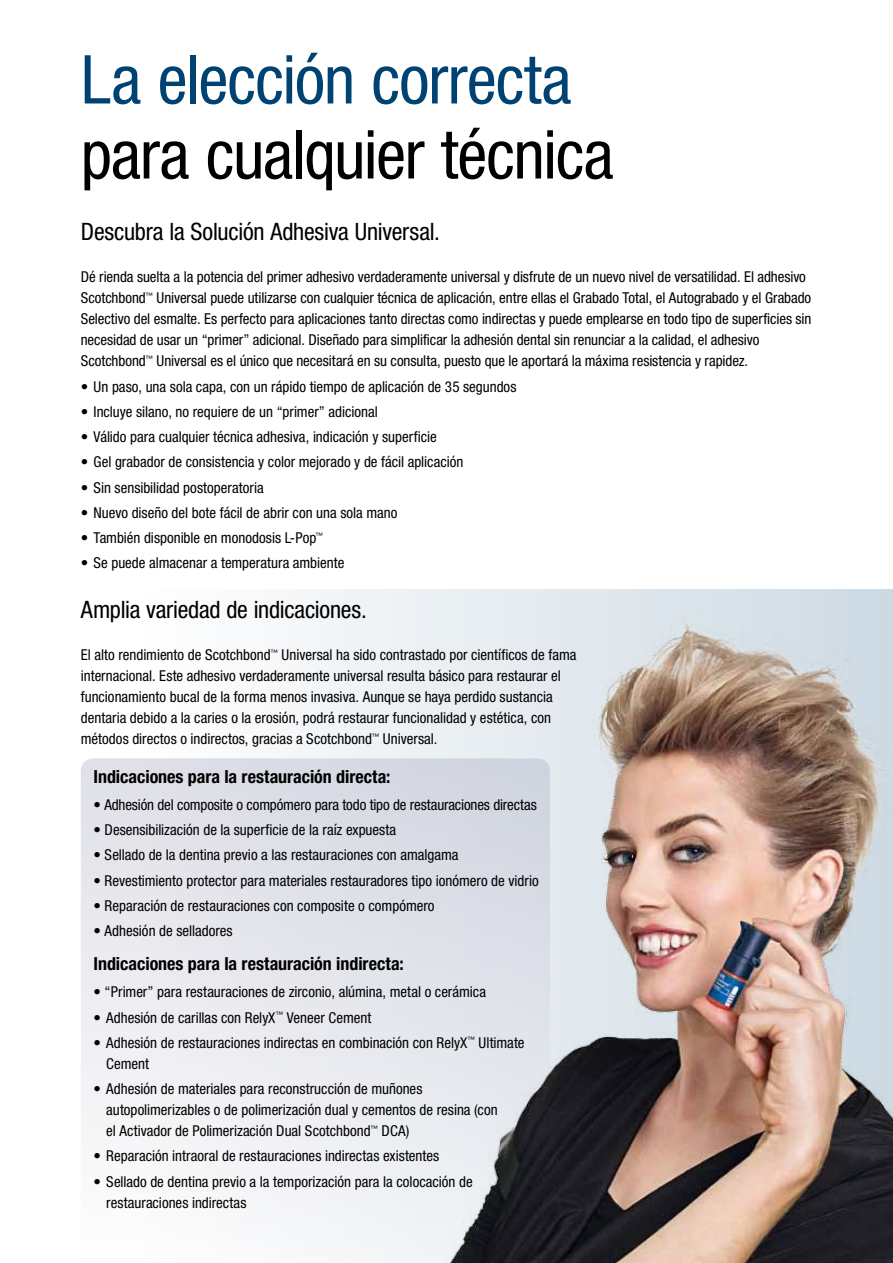
<style>
.page{position:relative;width:893px;height:1263px;background:#fff}
.page>*{position:absolute;margin:0;border:0;box-sizing:border-box;transform-origin:0 0}
.t1{font:condensed 67.5px "Helvetica Neue LT Std";letter-spacing:-.02em;color:#000}
.t2{font:condensed 67.5px "Helvetica Neue LT Std";letter-spacing:-.015em;color:#004272}
.t3{font:condensed 24px "Helvetica Neue LT Std";letter-spacing:-.01em;color:#000}
.t4{font:700 condensed 18px "Helvetica Neue LT Std";color:#000}
.t5{font:condensed 15px/21px "Helvetica Neue LT Std";color:#000}
</style>
<div class="page">
<div style="left:135px;top:589px;width:758px;height:674px;background:linear-gradient(to right,#fff,#cedae3)"></div>
<svg style="left:81px;top:758px;width:305px;height:505px"></svg>
<img style="left:386px;top:610px;width:507px;height:653px">
<h1 class="t2" style="left:81px;top:41px;width:492px">La elección correcta</h1>
<h1 class="t1" style="left:81px;top:116px;width:534px">para cualquier técnica</h1>
<h2 class="t3" style="left:81px;top:218px;width:361px">Descubra la Solución Adhesiva Universal.</h2>
<p class="t5" style="left:81px;top:266px;width:732px">Dé rienda suelta a la potencia del primer adhesivo verdaderamente universal y disfrute de un nuevo nivel de versatilidad. El adhesivo Scotchbond<sup>™</sup> Universal puede utilizarse con cualquier técnica de aplicación, entre ellas el Grabado Total, el Autograbado y el Grabado Selectivo del esmalte. Es perfecto para aplicaciones tanto directas como indirectas y puede emplearse en todo tipo de superficies sin necesidad de usar un “primer” adicional. Diseñado para simplificar la adhesión dental sin renunciar a la calidad, el adhesivo Scotchbond<sup>™</sup> Universal es el único que necesitará en su consulta, puesto que le aportará la máxima resistencia y rapidez.</p>
<p class="t5" style="left:81px;top:376px;width:437px">• Un paso, una sola capa, con un rápido tiempo de aplicación de 35 segundos</p>
<p class="t5" style="left:81px;top:401px;width:298px">• Incluye silano, no requiere de un “primer” adicional</p>
<p class="t5" style="left:81px;top:426px;width:357px">• Válido para cualquier técnica adhesiva, indicación y superficie</p>
<p class="t5" style="left:81px;top:451px;width:384px">• Gel grabador de consistencia y color mejorado y de fácil aplicación</p>
<p class="t5" style="left:81px;top:477px;width:184px">• Sin sensibilidad postoperatoria</p>
<p class="t5" style="left:81px;top:502px;width:318px">• Nuevo diseño del bote fácil de abrir con una sola mano</p>
<p class="t5" style="left:81px;top:527px;width:244px">• También disponible en monodosis L-Pop<sup>™</sup></p>
<p class="t5" style="left:81px;top:552px;width:265px">• Se puede almacenar a temperatura ambiente</p>
<h2 class="t3" style="left:81px;top:596px;width:287px">Amplia variedad de indicaciones.</h2>
<p class="t5" style="left:81px;top:644px;width:497px">El alto rendimiento de Scotchbond<sup>™</sup> Universal ha sido contrastado por científicos de fama internacional. Este adhesivo verdaderamente universal resulta básico para restaurar el funcionamiento bucal de la forma menos invasiva. Aunque se haya perdido sustancia dentaria debido a la caries o la erosión, podrá restaurar funcionalidad y estética, con métodos directos o indirectos, gracias a Scotchbond<sup>™</sup> Universal.</p>
<p class="t4" style="left:94px;top:765px;width:299px">Indicaciones para la restauración directa:</p>
<p class="t5" style="left:94px;top:794px;width:445px">• Adhesión del composite o compómero para todo tipo de restauraciones directas</p>
<p class="t5" style="left:94px;top:819px;width:304px">• Desensibilización de la superficie de la raíz expuesta</p>
<p class="t5" style="left:94px;top:844px;width:366px">• Sellado de la dentina previo a las restauraciones con amalgama</p>
<p class="t5" style="left:94px;top:870px;width:447px">• Revestimiento protector para materiales restauradores tipo ionómero de vidrio</p>
<p class="t5" style="left:94px;top:895px;width:343px">• Reparación de restauraciones con composite o compómero</p>
<p class="t5" style="left:94px;top:920px;width:141px">• Adhesión de selladores</p>
<p class="t4" style="left:94px;top:953px;width:312px">Indicaciones para la restauración indirecta:</p>
<p class="t5" style="left:94px;top:981px;width:394px">• “Primer” para restauraciones de zirconio, alúmina, metal o cerámica</p>
<p class="t5" style="left:94px;top:1007px;width:279px">• Adhesión de carillas con RelyX<sup>™</sup> Veneer Cement</p>
<p class="t5" style="left:106px;top:1032px;width:420px;text-indent:-13px">• Adhesión de restauraciones indirectas en combinación con RelyX<sup>™</sup> Ultimate<br>Cement</p>
<p class="t5" style="left:106px;top:1078px;width:393px;text-indent:-13px">• Adhesión de materiales para reconstrucción de muñones autopolimerizables o de polimerización dual y cementos de resina (con el Activador de Polimerización Dual Scotchbond<sup>™</sup> DCA)</p>
<p class="t5" style="left:94px;top:1145px;width:347px">• Reparación intraoral de restauraciones indirectas existentes</p>
<p class="t5" style="left:106px;top:1171px;width:368px;text-indent:-13px">• Sellado de dentina previo a la temporización para la colocación de restauraciones indirectas</p>
</div>
